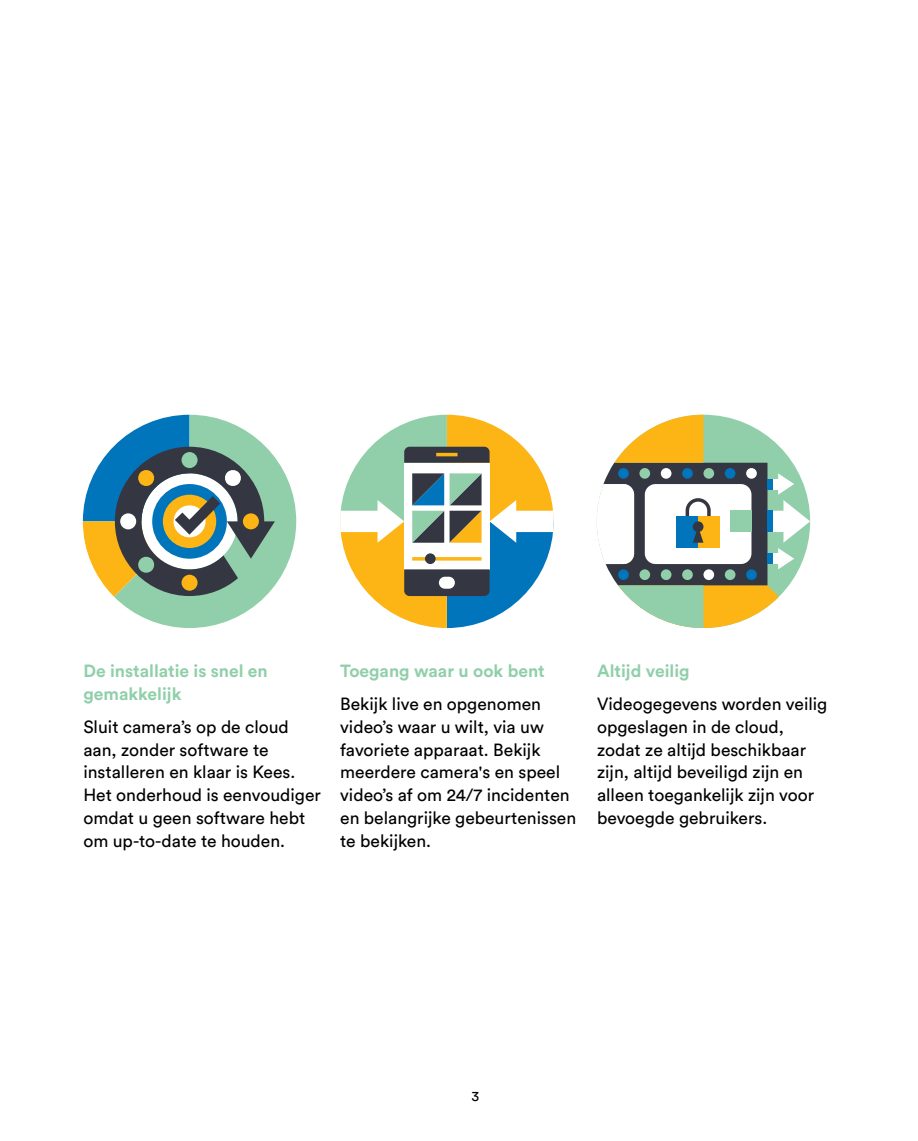
<style>
.page{position:relative;width:918px;height:1141px;background:#fff}
.page>*{position:absolute;margin:0;border:0;box-sizing:border-box;transform-origin:0 0}
.t1{font:17.5px/22.8px "Circular Pro";color:#000}
.t2{font:700 17.5px/22.8px "Circular Pro";color:#91cfaa}
.t3{font:14px "Circular Pro";color:#000}
</style>
<div class="page">
<svg style="left:83px;top:415px;width:213px;height:213px"></svg>
<svg style="left:597px;top:415px;width:213px;height:213px"></svg>
<div style="left:767px;top:511px;width:6px;height:21px;background:#0075bc"></div>
<div style="left:767px;top:553px;width:6px;height:11px;background:#0075bc"></div>
<div style="left:767px;top:479px;width:6px;height:10px;background:#0075bc"></div>
<svg style="left:340px;top:415px;width:213px;height:213px"></svg>
<p class="t2" style="left:83px;top:659px;width:186px">De installatie is snel en gemakkelijk</p>
<p class="t1" style="left:83px;top:715px;width:239px">Sluit camera’s op de cloud aan, zonder software te installeren en klaar is Kees.<br>Het onderhoud is eenvoudiger omdat u geen software hebt om up-to-date te houden.</p>
<p class="t2" style="left:340px;top:659px;width:206px">Toegang waar u ook bent</p>
<p class="t1" style="left:340px;top:692px;width:237px">Bekijk live en opgenomen video’s waar u wilt, via uw favoriete apparaat. Bekijk meerdere camera's en speel video’s af om 24/7 incidenten en belangrijke gebeurtenissen te bekijken.</p>
<p class="t2" style="left:597px;top:659px;width:94px">Altijd veilig</p>
<p class="t1" style="left:597px;top:692px;width:232px">Videogegevens worden veilig opgeslagen in de cloud, zodat ze altijd beschikbaar zijn, altijd beveiligd zijn en alleen toegankelijk zijn voor bevoegde gebruikers.</p>
<p class="t3" style="left:471px;top:1087px;width:9px">3</p>
</div>
